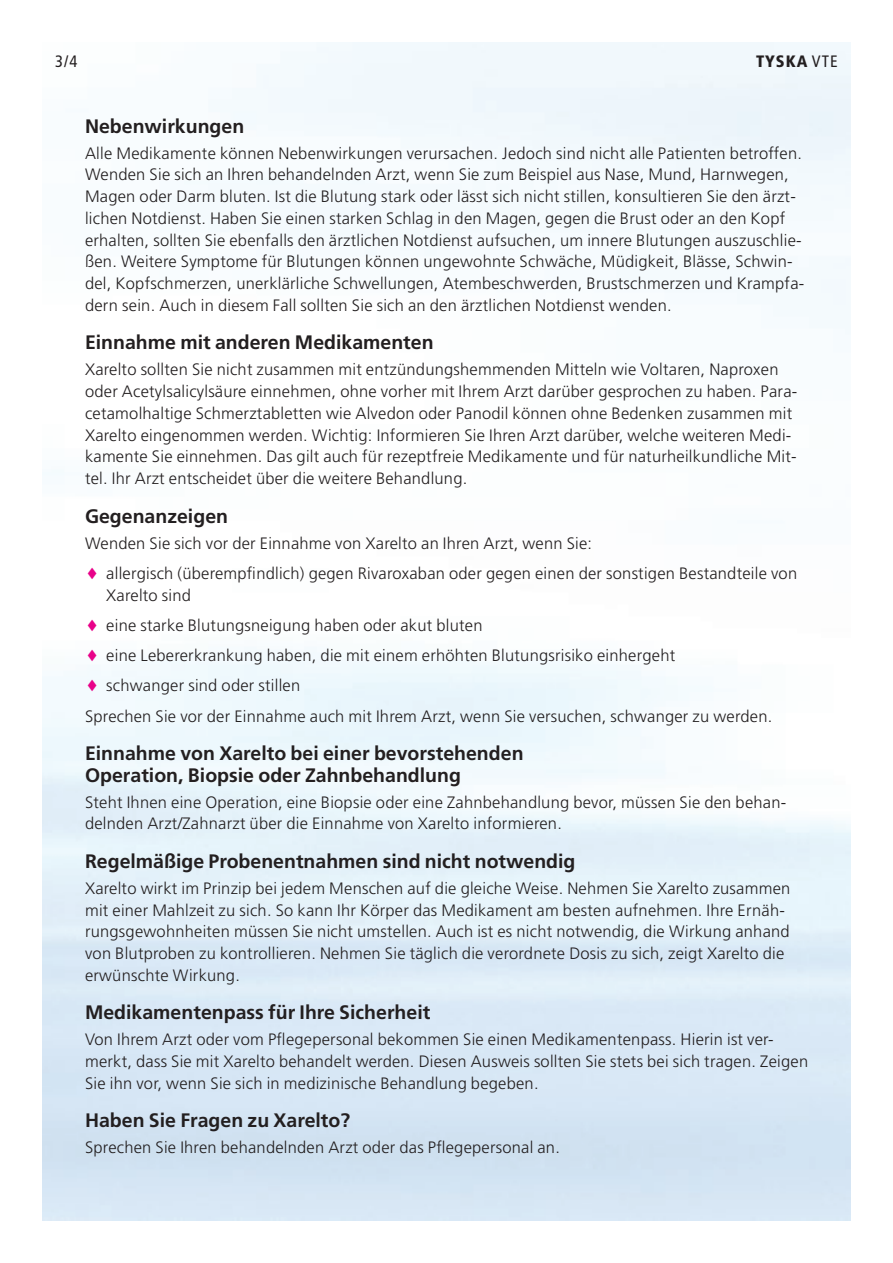
<style>
.page{position:relative;width:893px;height:1263px;background:#fff}
.page>*{position:absolute;margin:0;border:0;box-sizing:border-box;transform-origin:0 0}
.t1{font:700 19.5px/21.5px "Frutiger LT Pro";color:#231f20}
.t2{font:300 16.5px/21.8px "Frutiger LT Pro";letter-spacing:.015em;color:#231f20}
.t3{font:900 condensed 16.5px "Frutiger LT Pro";color:#231f20}
.t4{font:condensed 16.5px "Frutiger LT Pro";color:#231f20}
.s1{font-weight:400}
.s2{color:#e80289}
</style>
<div class="page">
<p class="t4" style="left:55px;top:51px;width:24px">3/4</p>
<p class="t3" style="left:756px;top:51px;width:83px">Tyska <span class="s1">VTE</span></p>
<p class="t1" style="left:85px;top:115px;width:161px">Nebenwirkungen</p>
<p class="t2" style="left:85px;top:142px;width:721px">Alle Medikamente können Nebenwirkungen verursachen. Jedoch sind nicht alle Patienten betroffen.<br>Wenden Sie sich an Ihren behandelnden Arzt, wenn Sie zum Beispiel aus Nase, Mund, Harnwegen, Magen oder Darm bluten. Ist die Blutung stark oder lässt sich nicht stillen, konsultieren Sie den ärzt&shy;lichen Notdienst. Haben Sie einen starken Schlag in den Magen, gegen die Brust oder an den Kopf erhalten, sollten Sie ebenfalls den ärztlichen Notdienst aufsuchen, um innere Blutungen auszuschlie&shy;ßen. Weitere Symptome für Blutungen können ungewohnte Schwäche, Müdigkeit, Blässe, Schwin&shy;del, Kopfschmerzen, unerklärliche Schwellungen, Atembeschwerden, Brustschmerzen und Krampfa&shy;dern sein. Auch in diesem Fall sollten Sie sich an den ärztlichen Notdienst wenden.</p>
<p class="t1" style="left:85px;top:332px;width:350px">Einnahme mit anderen Medikamenten</p>
<p class="t2" style="left:85px;top:359px;width:714px">Xarelto sollten Sie nicht zusammen mit entzündungshemmenden Mitteln wie Voltaren, Naproxen oder Acetylsalicylsäure einnehmen, ohne vorher mit Ihrem Arzt darüber gesprochen zu haben. Para&shy;cetamolhaltige Schmerztabletten wie Alvedon oder Panodil können ohne Bedenken zusammen mit Xarelto eingenommen werden. Wichtig: Informieren Sie Ihren Arzt darüber, welche weiteren Medi&shy;kamente Sie einnehmen. Das gilt auch für rezeptfreie Medikamente und für naturheilkundliche Mit&shy;tel. Ihr Arzt entscheidet über die weitere Behandlung.</p>
<p class="t1" style="left:85px;top:505px;width:145px">Gegenanzeigen</p>
<p class="t2" style="left:85px;top:528px;width:714px;line-height:30.3px">Wenden Sie sich vor der Einnahme von Xarelto an Ihren Arzt, wenn Sie:<br><span class="s2">♦</span> allergisch (überempfindlich) gegen Rivaroxaban oder gegen einen der sonstigen Bestandteile von</p>
<p class="t2" style="left:85px;top:580px;width:689px;line-height:30.3px;text-indent:21px">Xarelto sind<br><span class="s2">♦</span> eine starke Blutungsneigung haben oder akut bluten<br><span class="s2">♦</span> eine Lebererkrankung haben, die mit einem erhöhten Blutungsrisiko einhergeht<br><span class="s2">♦</span> schwanger sind oder stillen<br>Sprechen Sie vor der Einnahme auch mit Ihrem Arzt, wenn Sie versuchen, schwanger zu werden.</p>
<p class="t1" style="left:85px;top:743px;width:440px">Einnahme von Xarelto bei einer bevorstehenden<br>Operation, Biopsie oder Zahnbehandlung</p>
<p class="t2" style="left:85px;top:791px;width:703px">Steht Ihnen eine Operation, eine Biopsie oder eine Zahnbehandlung bevor, müssen Sie den behan&shy;delnden Arzt/Zahnarzt über die Einnahme von Xarelto informieren.</p>
<p class="t1" style="left:85px;top:850px;width:492px">Regelmäßige Probenentnahmen sind nicht notwendig</p>
<p class="t2" style="left:85px;top:877px;width:707px">Xarelto wirkt im Prinzip bei jedem Menschen auf die gleiche Weise. Nehmen Sie Xarelto zusammen mit einer Mahlzeit zu sich. So kann Ihr Körper das Medikament am besten aufnehmen. Ihre Ernäh&shy;rungsgewohnheiten müssen Sie nicht umstellen. Auch ist es nicht notwendig, die Wirkung anhand von Blutproben zu kontrollieren. Nehmen Sie täglich die verordnete Dosis zu sich, zeigt Xarelto die erwünschte Wirkung.</p>
<p class="t1" style="left:85px;top:1002px;width:347px">Medikamentenpass für Ihre Sicherheit</p>
<p class="t2" style="left:85px;top:1029px;width:725px">Von Ihrem Arzt oder vom Pflegepersonal bekommen Sie einen Medikamentenpass. Hierin ist ver&shy;merkt, dass Sie mit Xarelto behandelt werden. Diesen Ausweis sollten Sie stets bei sich tragen. Zeigen<br>Sie ihn vor, wenn Sie sich in medizinische Behandlung begeben.</p>
<p class="t1" style="left:85px;top:1110px;width:267px">Haben Sie Fragen zu Xarelto?</p>
<p class="t2" style="left:85px;top:1137px;width:476px">Sprechen Sie Ihren behandelnden Arzt oder das Pflegepersonal an.</p>
</div>
